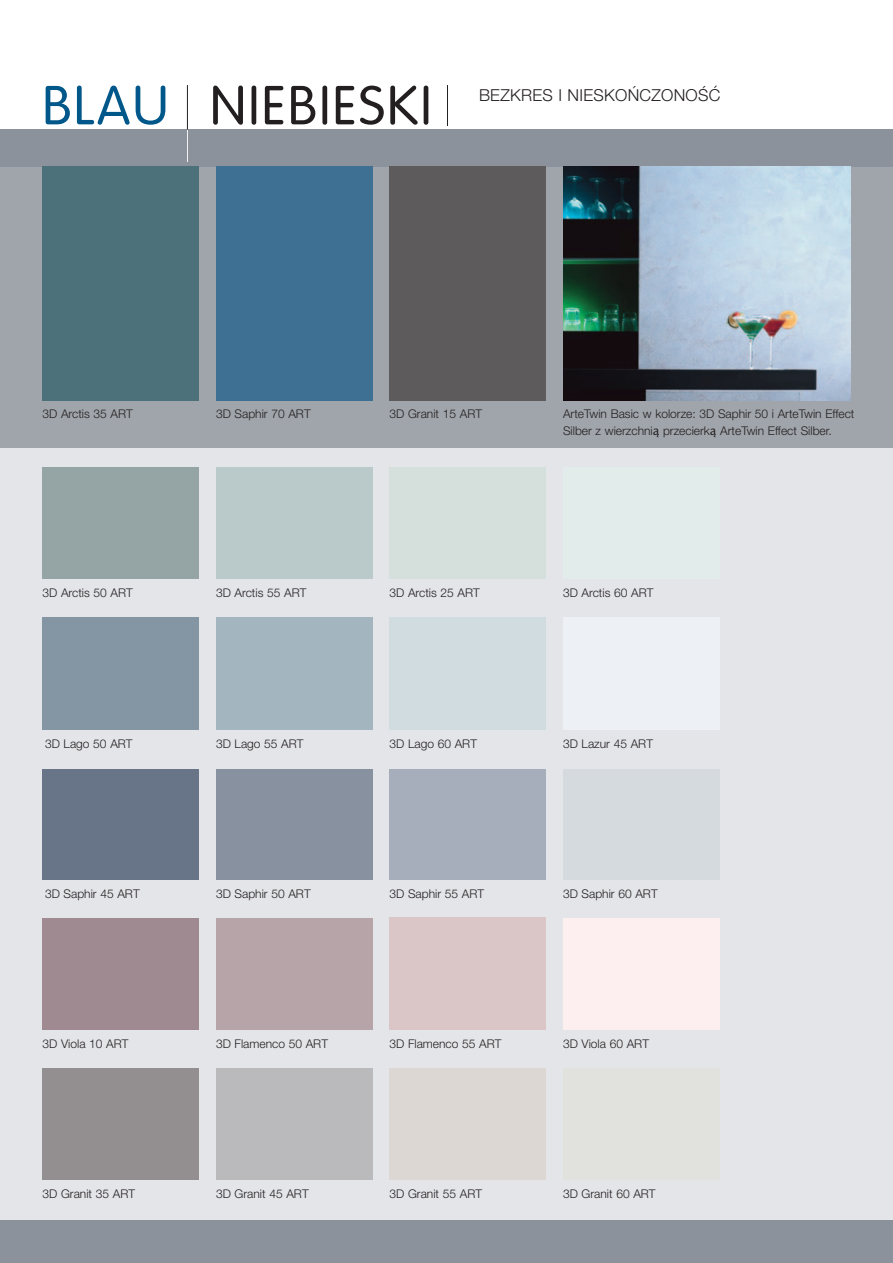
<style>
.page{position:relative;width:893px;height:1263px;background:#fff}
.page>*{position:absolute;margin:0;border:0;box-sizing:border-box;transform-origin:0 0}
.t1{font:300 54px "VAG Rounded LT";letter-spacing:.045em;color:#231f20}
.t2{font:300 54px "VAG Rounded LT";color:#00578a}
.t3{font:300 16.5px "Helvetica Neue";letter-spacing:.015em;color:#231f20}
.t4{font:300 12px/16.5px "Helvetica Neue LT";color:#231f20}
.s1{font-family:"Lucida Grande";font-weight:400}
</style>
<div class="page">
<div style="left:0;top:431px;width:893px;height:821px;background:#e4e5e9"></div>
<div style="left:0;top:150px;width:893px;height:298px;background:#a0a5ab"></div>
<div style="left:0;top:129px;width:893px;height:37px;background:#8b929c"></div>
<hr style="left:187px;top:85px;width:1px;height:77px;background:#231f20">
<hr style="left:187px;top:130px;width:1px;height:32px;background:#fff">
<div style="left:43px;top:167px;width:156px;height:234px;background:#4d717a"></div>
<div style="left:216px;top:167px;width:156px;height:234px;background:#3d7093"></div>
<div style="left:389px;top:167px;width:157px;height:234px;background:#5e5b5d"></div>
<img style="left:563px;top:166px;width:287px;height:235px">
<div style="left:43px;top:467px;width:156px;height:112px;background:#95a4a5"></div>
<div style="left:216px;top:467px;width:156px;height:112px;background:#bacaca"></div>
<div style="left:389px;top:467px;width:157px;height:112px;background:#d5e0dd"></div>
<div style="left:563px;top:467px;width:156px;height:112px;background:#e2ecea"></div>
<div style="left:43px;top:617px;width:156px;height:113px;background:#8496a3"></div>
<div style="left:216px;top:617px;width:156px;height:113px;background:#a3b6bf"></div>
<div style="left:389px;top:617px;width:157px;height:113px;background:#d1dce1"></div>
<div style="left:563px;top:617px;width:156px;height:113px;background:#edf1f5"></div>
<div style="left:43px;top:770px;width:156px;height:110px;background:#687488"></div>
<div style="left:216px;top:770px;width:156px;height:110px;background:#8891a0"></div>
<div style="left:389px;top:770px;width:157px;height:110px;background:#a5aeba"></div>
<div style="left:563px;top:770px;width:156px;height:110px;background:#d5dade"></div>
<div style="left:43px;top:918px;width:156px;height:112px;background:#9e8a90"></div>
<div style="left:216px;top:918px;width:156px;height:112px;background:#b7a4a8"></div>
<div style="left:389px;top:917px;width:157px;height:113px;background:#dac6c6"></div>
<div style="left:563px;top:918px;width:156px;height:112px;background:#fdefef"></div>
<div style="left:43px;top:1068px;width:156px;height:112px;background:#938f91"></div>
<div style="left:216px;top:1068px;width:156px;height:112px;background:#bababc"></div>
<div style="left:389px;top:1068px;width:157px;height:112px;background:#ddd7d4"></div>
<div style="left:563px;top:1068px;width:156px;height:112px;background:#e1e1de"></div>
<div style="left:0;top:1220px;width:893px;height:43px;background:#8b929c"></div>
<hr style="left:447px;top:85px;width:1px;height:41px;background:#231f20">
<h1 class="t2" style="left:42px;top:82px;width:128px">BLAU</h1>
<h1 class="t1" style="left:210px;top:82px;width:223px">NIEBIESKI</h1>
<h2 class="t3" style="left:479px;top:89px;width:243px">BEZKRES I NIESKOŃCZONOŚĆ</h2>
<p class="t4" style="left:43px;top:407px;width:92px">3D Arctis 35 ART</p>
<p class="t4" style="left:216px;top:407px;width:96px">3D Saphir 70 ART</p>
<p class="t4" style="left:389px;top:407px;width:94px">3D Granit 15 ART</p>
<p class="t4" style="left:563px;top:407px;width:293px">ArteTwin Basic w kolorze: 3D Saphir 50 i ArteTwin Effect<br>Silber z wierzchni<span class="s1">ą</span> przecierk<span class="s1">ą</span> ArteTwin Effect Silber.</p>
<p class="t4" style="left:43px;top:585px;width:92px">3D Arctis 50 ART</p>
<p class="t4" style="left:216px;top:585px;width:92px">3D Arctis 55 ART</p>
<p class="t4" style="left:389px;top:585px;width:92px">3D Arctis 25 ART</p>
<p class="t4" style="left:563px;top:585px;width:92px">3D Arctis 60 ART</p>
<p class="t4" style="left:45px;top:737px;width:89px">3D Lago 50 ART</p>
<p class="t4" style="left:216px;top:737px;width:89px">3D Lago 55 ART</p>
<p class="t4" style="left:389px;top:737px;width:89px">3D Lago 60 ART</p>
<p class="t4" style="left:563px;top:737px;width:91px">3D Lazur 45 ART</p>
<p class="t4" style="left:45px;top:887px;width:96px">3D Saphir 45 ART</p>
<p class="t4" style="left:216px;top:887px;width:96px">3D Saphir 50 ART</p>
<p class="t4" style="left:389px;top:887px;width:96px">3D Saphir 55 ART</p>
<p class="t4" style="left:563px;top:887px;width:96px">3D Saphir 60 ART</p>
<p class="t4" style="left:43px;top:1037px;width:88px">3D Viola 10 ART</p>
<p class="t4" style="left:216px;top:1037px;width:113px">3D Flamenco 50 ART</p>
<p class="t4" style="left:389px;top:1037px;width:113px">3D Flamenco 55 ART</p>
<p class="t4" style="left:563px;top:1037px;width:88px">3D Viola 60 ART</p>
<p class="t4" style="left:43px;top:1187px;width:94px">3D Granit 35 ART</p>
<p class="t4" style="left:216px;top:1187px;width:94px">3D Granit 45 ART</p>
<p class="t4" style="left:389px;top:1187px;width:94px">3D Granit 55 ART</p>
<p class="t4" style="left:563px;top:1187px;width:94px">3D Granit 60 ART</p>
</div>
